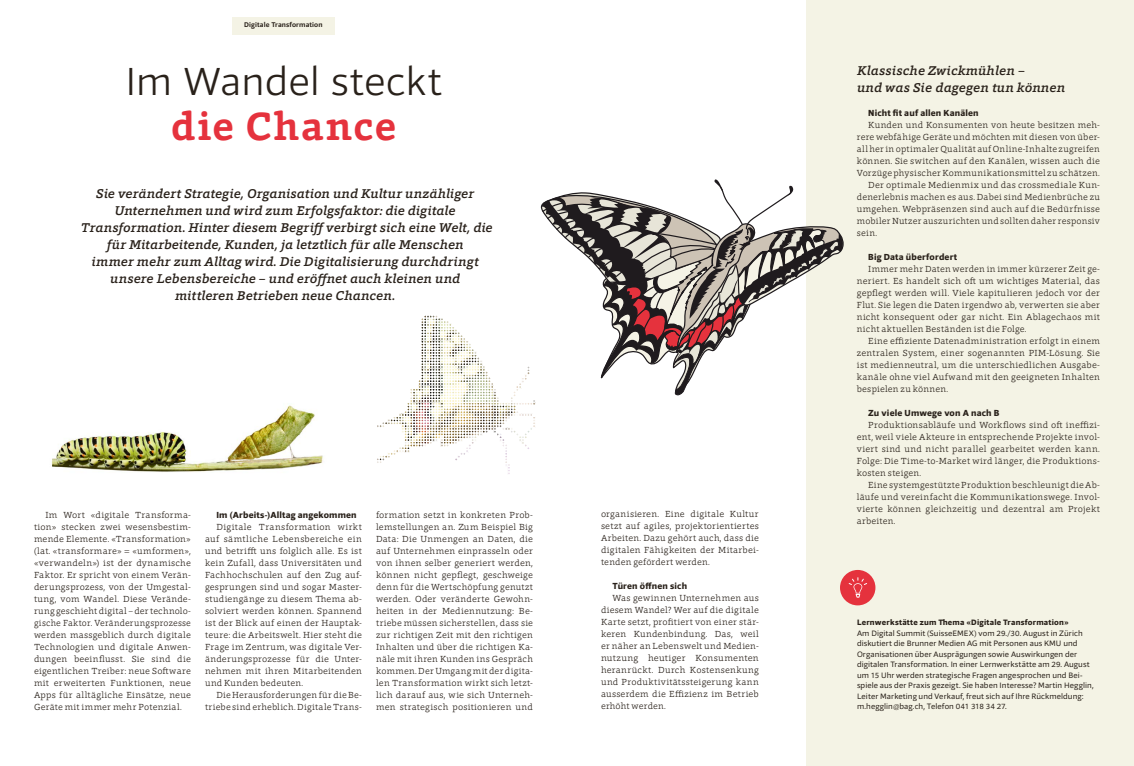
<style>
.page{position:relative;width:1134px;height:766px;background:#fff}
.page>*{position:absolute;margin:0;border:0;box-sizing:border-box;transform-origin:0 0}
.t1{font:300 40px "Foro Sans";letter-spacing:.015em;color:#29211a}
.t2{font:700 40px "Foro Rounded";letter-spacing:.03em;color:#e5323d}
.t3{font:italic 500 13px/17px "Foro Rounded";letter-spacing:.005em;color:#29211a}
.t4{font:300 9px/12px "Foro Rounded";letter-spacing:.03em;color:#29211a;text-align:justify}
.t5{font:800 9px "Foro Sans";letter-spacing:.02em;color:#29211a}
.t6{font:8px/10.5px "Foro Sans";letter-spacing:.015em;color:#29211a}
.t7{font:800 8px "Foro Sans";letter-spacing:.03em;color:#29211a}
.t8{font:700 7px "Foro Sans";letter-spacing:.02em;color:#29211a}
</style>
<div class="page">
<img style="left:52px;top:405px;width:271px;height:67px">
<div style="left:806px;top:0;width:328px;height:765px;background:#f4f3e5"></div>
<div style="left:840px;top:569px;width:35px;height:36px;background:#e5323d;border-radius:50%"></div>
<svg style="left:848px;top:577px;width:19px;height:20px"></svg>
<div style="left:233px;top:17px;width:102px;height:17px;background:#f4f3e5"></div>
<svg style="left:377px;top:179px;width:467px;height:295px"></svg>
<p class="t8" style="left:244px;top:20px;width:80px">Digitale Transformation</p>
<h1 class="t1" style="left:125px;top:56px;width:318px">Im Wandel steckt</h1>
<h1 class="t2" style="left:171px;top:100px;width:227px">die Chance</h1>
<p class="t3" style="left:80px;top:185px;width:413px;text-align:center">Sie verändert Strategie, Organisation und Kultur unzähliger Unternehmen und wird zum Erfolgsfaktor: die digitale Transformation. Hinter diesem Begriff verbirgt sich eine Welt, die für Mitarbeitende, Kunden, ja letztlich für alle Menschen<br>immer mehr zum Alltag wird. Die Digitalisierung durchdringt unsere Lebensbereiche – und eröffnet auch kleinen und mittleren Betrieben neue Chancen.</p>
<p class="t4" style="left:34px;top:508px;width:158px;text-indent:11px">Im Wort «digitale Transforma&shy;tion» stecken zwei wesensbestim&shy;mende Elemente. «Transformation» (lat. «transformare» = «umformen», «verwandeln») ist der dynamische Faktor. Er spricht von einem Verän&shy;derungsprozess, von der Umgestal&shy;tung, vom Wandel. Diese Verände&shy;rung geschieht digital – der technolo&shy;gische Faktor. Veränderungsprozesse werden massgeblich durch digitale Technologien und digitale Anwen&shy;dungen beeinflusst. Sie sind die eigentlichen Treiber: neue Software mit erweiterten Funktionen, neue Apps für alltägliche Einsätze, neue Geräte mit immer mehr Potenzial.</p>
<p class="t5" style="left:216px;top:508px;width:142px">Im (Arbeits-)Alltag angekommen</p>
<p class="t4" style="left:205px;top:520px;width:158px;text-indent:11px">Digitale Transformation wirkt auf sämtliche Lebensbereiche ein und betrifft uns folglich alle. Es ist kein Zufall, dass Universitäten und Fachhochschulen auf den Zug auf&shy;gesprungen sind und sogar Master&shy;studiengänge zu diesem Thema ab&shy;solviert werden können. Spannend ist der Blick auf einen der Hauptak&shy;teure: die Arbeitswelt. Hier steht die Frage im Zentrum, was digitale Ver&shy;änderungsprozesse für die Unter&shy;nehmen mit ihren Mitarbeitenden und Kunden bedeuten.</p>
<p class="t4" style="left:205px;top:688px;width:158px;text-align:right">Die Herausforderungen für die Be&shy;triebe sind erheblich. Digitale Trans-</p>
<p class="t4" style="left:376px;top:508px;width:158px">formation setzt in konkreten Prob&shy;lemstellungen an. Zum Beispiel Big Data: Die Unmengen an Daten, die auf Unternehmen einprasseln oder von ihnen selber generiert werden, können nicht gepflegt, geschweige denn für die Wertschöpfung genutzt werden. Oder veränderte Gewohn&shy;heiten in der Mediennutzung: Be&shy;triebe müssen sicherstellen, dass sie zur richtigen Zeit mit den richtigen Inhalten und über die richtigen Ka&shy;näle mit ihren Kunden ins Gespräch kommen. Der Umgang mit der digita&shy;len Transformation wirkt sich letzt&shy;lich darauf aus, wie sich Unterneh&shy;men strategisch positionieren und</p>
<p class="t4" style="left:601px;top:508px;width:159px">organisieren. Eine digitale Kultur setzt auf agiles, projektorientiertes Arbeiten. Dazu gehört auch, dass die digitalen Fähigkeiten der Mitarbei&shy;tenden gefördert werden.</p>
<p class="t5" style="left:612px;top:580px;width:76px">Türen öffnen sich</p>
<p class="t4" style="left:601px;top:592px;width:159px;text-indent:11px">Was gewinnen Unternehmen aus diesem Wandel? Wer auf die digitale Karte setzt, profitiert von einer stär&shy;keren Kundenbindung. Das, weil er näher an Lebenswelt und Medien&shy;nutzung heutiger Konsumenten heranrückt. Durch Kostensenkung und Produktivitätssteigerung kann ausserdem die Effizienz im Betrieb erhöht werden.</p>
<h2 class="t3" style="left:857px;top:62px;width:209px">Klassische Zwickmühlen –<br>und was Sie dagegen tun können</h2>
<p class="t5" style="left:868px;top:107px;width:112px">Nicht fit auf allen Kanälen</p>
<p class="t4" style="left:868px;top:119px;width:233px">Kunden und Konsumenten von heute besitzen meh-</p>
<p class="t4" style="left:857px;top:131px;width:245px">rere webfähige Geräte und möchten mit diesen von über-</p>
<p class="t4" style="left:857px;top:143px;width:245px">all her in optimaler Qualität auf Online-Inhalte zugreifen</p>
<p class="t4" style="left:857px;top:155px;width:245px">können. Sie switchen auf den Kanälen, wissen auch die</p>
<p class="t4" style="left:857px;top:167px;width:245px">Vorzüge physischer Kommunikationsmittel zu schätzen.</p>
<p class="t4" style="left:868px;top:179px;width:233px">Der optimale Medienmix und das crossmediale Kun-</p>
<p class="t4" style="left:857px;top:191px;width:245px">denerlebnis machen es aus. Dabei sind Medienbrüche zu</p>
<p class="t4" style="left:857px;top:203px;width:245px">umgehen. Webpräsenzen sind auch auf die Bedürfnisse</p>
<p class="t4" style="left:857px;top:215px;width:245px">mobiler Nutzer auszurichten und sollten daher responsiv</p>
<p class="t4" style="left:857px;top:227px;width:22px">sein.</p>
<p class="t5" style="left:868px;top:251px;width:90px">Big Data überfordert</p>
<p class="t4" style="left:857px;top:263px;width:245px;text-indent:11px">Immer mehr Daten werden in immer kürzerer Zeit ge&shy;neriert. Es handelt sich oft um wichtiges Material, das gepflegt werden will. Viele kapitulieren jedoch vor der Flut. Sie legen die Daten irgendwo ab, verwerten sie aber nicht konsequent oder gar nicht. Ein Ablagechaos mit nicht aktuellen Beständen ist die Folge.</p>
<p class="t4" style="left:857px;top:335px;width:245px;text-indent:11px">Eine effiziente Datenadministration erfolgt in einem zentralen System, einer sogenannten PIM-Lösung. Sie ist medienneutral, um die unterschiedlichen Ausgabe&shy;kanäle ohne viel Aufwand mit den geeigneten Inhalten bespielen zu können.</p>
<p class="t5" style="left:868px;top:407px;width:133px">Zu viele Umwege von A nach B</p>
<p class="t4" style="left:857px;top:419px;width:245px;text-indent:11px">Produktionsabläufe und Workflows sind oft ineffizi&shy;ent, weil viele Akteure in entsprechende Projekte invol&shy;viert sind und nicht parallel gearbeitet werden kann.<br>Folge: Die Time-to-Market wird länger, die Produktions&shy;kosten steigen.</p>
<p class="t4" style="left:857px;top:479px;width:245px;text-indent:11px">Eine systemgestützte Produktion beschleunigt die Ab&shy;läufe und vereinfacht die Kommunikationswege. Invol&shy;vierte können gleichzeitig und dezentral am Projekt arbeiten.</p>
<p class="t7" style="left:857px;top:617px;width:213px">Lernwerkstätte zum Thema «Digitale Transformation»</p>
<p class="t6" style="left:857px;top:627px;width:238px">Am Digital Summit (SuisseEMEX) vom 29./30. August in Zürich diskutiert die Brunner Medien AG mit Personen aus KMU und Organisationen über Ausprägungen sowie Auswirkungen der digitalen Transformation. In einer Lernwerkstätte am 29. August um 15 Uhr werden strategische Fragen angesprochen und Bei&shy;spiele aus der Praxis gezeigt. Sie haben Interesse? Martin Hegglin, Leiter Marketing und Verkauf, freut sich auf Ihre Rückmeldung: m.hegglin@bag.ch, Telefon 041 318 34 27.</p>
</div>
